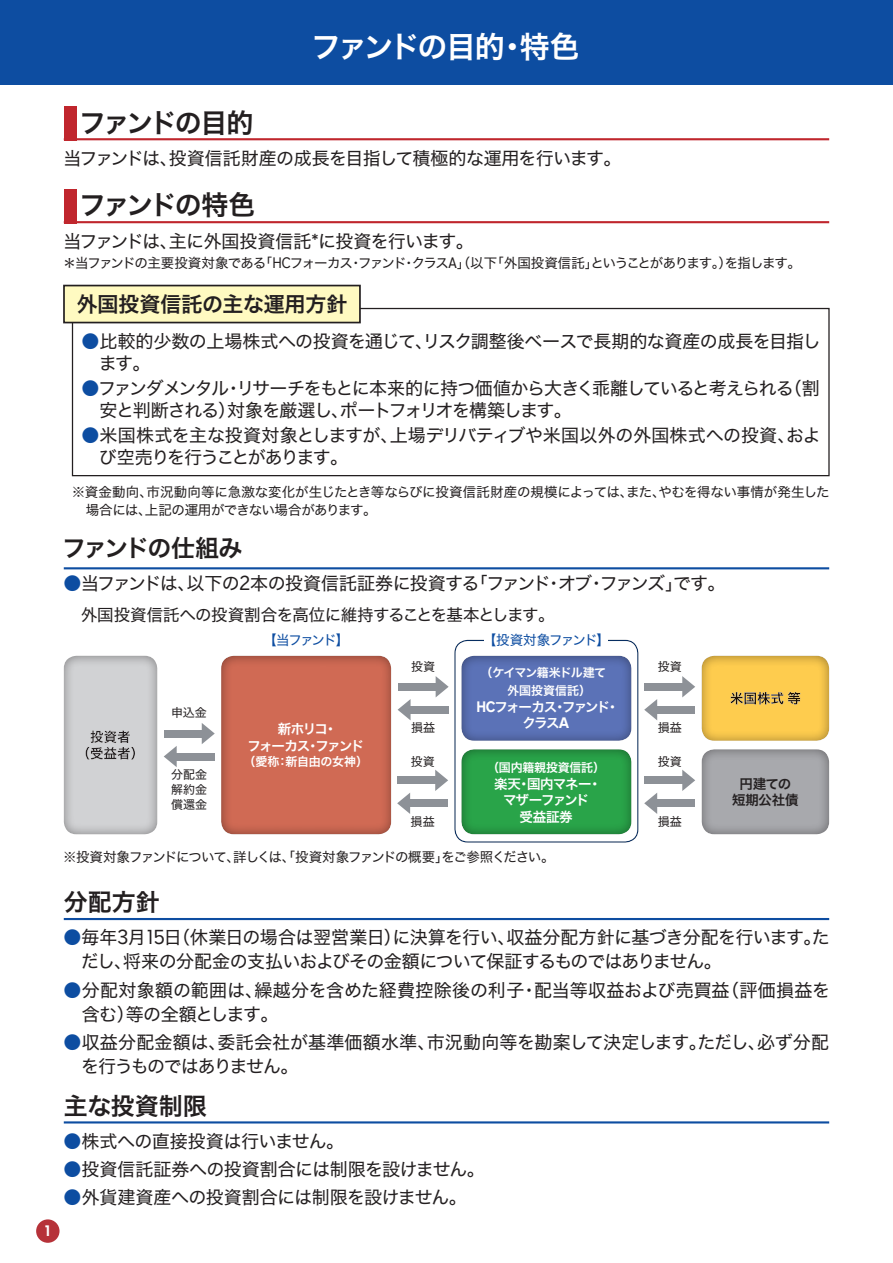
<style>
.page{position:relative;width:893px;height:1263px;background:#fff}
.page>*{position:absolute;margin:0;border:0;box-sizing:border-box;transform-origin:0 0}
.t1{font:30px "Hira Kaku Std N W6";letter-spacing:-.085em;color:#fff}
.t2{font:27px "Hira Kaku Std N W6";letter-spacing:-.1em;color:#231f20}
.t3{font:24px "Hira Kaku Std N W6";letter-spacing:-.015em;color:#231f20}
.t4{font:24px "Hira Kaku Std N W6";letter-spacing:-.085em;color:#231f20}
.t5{font:21px "Hira Kaku Std N W6";color:#231f20}
.t6{font:18px/22.5px "Hira Kaku Std N W4";letter-spacing:-.03em;color:#231f20}
.t7{font:18px/22.5px "Hira Kaku Std N W4";letter-spacing:-.07em;color:#231f20}
.t8{font:18px/24px "Hira Kaku Std N W4";letter-spacing:-.01em;color:#231f20}
.t9{font:18px/24px "Hira Kaku Std N W4";letter-spacing:-.005em;color:#231f20}
.t10{font:16.5px "Hira Kaku Std N W4";letter-spacing:-.035em;color:#231f20}
.t11{font:13.5px "Hira Kaku Std N W4";letter-spacing:-.085em;color:#231f20}
.t12{font:13.5px/18px "Hira Kaku Std N W4";letter-spacing:-.025em;color:#231f20}
.t13{font:13.5px/16.5px "Hira Kaku Std N W6";letter-spacing:-.055em;color:#fff;text-align:center}
.t14{font:13.5px/16.5px "Hira Kaku Std N W6";letter-spacing:-.125em;color:#fff;text-align:center}
.t15{font:13.5px/16.5px "Hira Kaku Std N W6";letter-spacing:-.115em;color:#fff;text-align:center}
.t16{font:13.5px "Hira Kaku Std N W4";letter-spacing:-.07em;color:#0d4da1}
.t17{font:13.5px/16.5px "Hira Kaku Std N W6";letter-spacing:-.02em;color:#231f20;text-align:center}
.t18{font:13.5px "Hira Kaku Std N W4";letter-spacing:-.14em;color:#0d4da1}
.t19{font:13.5px "Rakuten Global B";color:#fff}
.t20{font:12px/17.2px "Hira Kaku Std N W6";letter-spacing:-.02em;color:#fff}
.t21{font:12px/15px "Hira Kaku Std N W4";color:#231f20;text-align:justify}
.s1{font-family:"Rakuten Global R"}
.s2{color:#0d4da1}
.s3{font-family:"Rakuten Global B"}
</style>
<div class="page">
<div style="left:0;top:0;width:893px;height:85px;background:#0d4da1"></div>
<div style="left:36px;top:1219px;width:24px;height:24px;background:#b63239;border-radius:50%"></div>
<div style="left:443px;top:637px;width:198px;height:206px;background:#231f20;opacity:.5"></div>
<div style="left:64px;top:106px;width:13px;height:34px;background:#c0262d"></div>
<hr style="left:64px;top:138px;width:765px;height:2px;background:#c0262d">
<div style="left:64px;top:189px;width:13px;height:34px;background:#c0262d"></div>
<hr style="left:64px;top:221px;width:765px;height:2px;background:#c0262d">
<div style="left:72px;top:308px;width:758px;height:168px;border:1px solid #231f20"></div>
<div style="left:64px;top:286px;width:296px;height:37px;background:#fffac1"></div>
<div style="left:63px;top:285px;width:298px;height:38px;border:2px solid #231f20"></div>
<hr style="left:64px;top:567px;width:765px;height:2px;background:#0d4da1">
<hr style="left:64px;top:1121px;width:765px;height:2px;background:#0d4da1">
<hr style="left:64px;top:918px;width:765px;height:2px;background:#0d4da1">
<div style="left:53px;top:654px;width:106px;height:181px;background:#231f20;opacity:.5"></div>
<div style="left:691px;top:654px;width:141px;height:87px;background:#231f20;opacity:.5"></div>
<div style="left:691px;top:747px;width:141px;height:88px;background:#231f20;opacity:.5"></div>
<div style="left:210px;top:654px;width:183px;height:181px;background:#231f20;opacity:.5"></div>
<div style="left:450px;top:654px;width:186px;height:87px;background:#231f20;opacity:.5"></div>
<div style="left:450px;top:747px;width:183px;height:88px;background:#231f20;opacity:.5"></div>
<div style="left:164px;top:730px;width:42px;height:7px;background:#8d9197"></div>
<svg style="left:202px;top:723px;width:13px;height:21px"></svg>
<div style="left:173px;top:753px;width:42px;height:7px;background:#8d9197"></div>
<svg style="left:164px;top:746px;width:13px;height:21px"></svg>
<div style="left:398px;top:683px;width:42px;height:7px;background:#8d9197"></div>
<svg style="left:436px;top:676px;width:13px;height:21px"></svg>
<div style="left:407px;top:706px;width:42px;height:7px;background:#8d9197"></div>
<svg style="left:398px;top:699px;width:13px;height:21px"></svg>
<div style="left:644px;top:683px;width:42px;height:7px;background:#8d9197"></div>
<svg style="left:682px;top:676px;width:13px;height:21px"></svg>
<div style="left:653px;top:706px;width:42px;height:7px;background:#8d9197"></div>
<svg style="left:644px;top:699px;width:13px;height:21px"></svg>
<div style="left:644px;top:777px;width:42px;height:7px;background:#8d9197"></div>
<svg style="left:682px;top:770px;width:13px;height:21px"></svg>
<div style="left:653px;top:800px;width:42px;height:7px;background:#8d9197"></div>
<svg style="left:644px;top:793px;width:13px;height:21px"></svg>
<div style="left:397px;top:777px;width:42px;height:7px;background:#8d9197"></div>
<svg style="left:435px;top:770px;width:13px;height:21px"></svg>
<div style="left:406px;top:800px;width:42px;height:7px;background:#8d9197"></div>
<svg style="left:397px;top:793px;width:13px;height:21px"></svg>
<div style="left:485px;top:633px;width:123px;height:19px;background:#fff"></div>
<h1 class="t1" style="left:311px;top:24px;width:270px">ファンドの目的・特色</h1>
<p class="t19" style="left:44px;top:1222px;width:10px">1</p>
<h2 class="t2" style="left:79px;top:102px;width:176px">ファンドの目的</h2>
<p class="t6" style="left:63px;top:147px;width:560px">当ファンドは、投資信託財産の成長を目指して積極的な運用を行います。</p>
<h2 class="t2" style="left:79px;top:184px;width:178px">ファンドの特色</h2>
<p class="t6" style="left:63px;top:230px;width:412px">当ファンドは、主に外国投資信託<span class="s1">*</span>に投資を行います。</p>
<p class="t11" style="left:63px;top:252px;width:740px">＊当ファンドの主要投資対象である「<span class="s1">HC</span>フォーカス・ファンド・クラス<span class="s1">A</span>」（以下「外国投資信託」ということがあります。）を指します。</p>
<p class="t5" style="left:76px;top:288px;width:273px">外国投資信託の主な運用方針</p>
<p class="t6" style="left:99px;top:329px;width:724px;text-indent:-17px"><span class="s2">●</span>比較的少数の上場株式への投資を通じて、リスク調整後ベースで長期的な資産の成長を目指します。</p>
<p class="t7" style="left:100px;top:377px;width:722px;text-indent:-18px"><span class="s2">●</span>ファンダメンタル・リサーチをもとに本来的に持つ価値から大きく乖離していると考えられる（割安と判断される）対象を厳選し、ポートフォリオを構築します。</p>
<p class="t6" style="left:99px;top:424px;width:723px;text-indent:-17px"><span class="s2">●</span>米国株式を主な投資対象としますが、上場デリバティブや米国以外の外国株式への投資、および空売りを行うことがあります。</p>
<p class="t12" style="left:86px;top:483px;width:745px;text-indent:-14px">※資金動向、市況動向等に急激な変化が生じたとき等ならびに投資信託財産の規模によっては、また、やむを得ない事情が発生した場合には、上記の運用ができない場合があります。</p>
<h3 class="t4" style="left:62px;top:529px;width:182px">ファンドの仕組み</h3>
<p class="t7" style="left:64px;top:571px;width:663px"><span class="s2">●</span>当ファンドは、以下の<span class="s1">2</span>本の投資信託証券に投資する「ファンド・オブ・ファンズ」です。</p>
<p class="t10" style="left:81px;top:602px;width:475px">外国投資信託への投資割合を高位に維持することを基本とします。</p>
<p class="t21" style="left:171px;top:705px;width:37px">申込金</p>
<p class="t21" style="left:171px;top:767px;width:37px">分配金解約金償還金</p>
<p class="t18" style="left:263px;top:630px;width:88px">【当ファンド】</p>
<p class="t16" style="left:483px;top:630px;width:129px">【投資対象ファンド】</p>
<p class="t21" style="left:411px;top:658px;width:25px">投資</p>
<p class="t21" style="left:658px;top:658px;width:25px">投資</p>
<p class="t20" style="left:507px;top:664px;width:101px;text-indent:-27px">（ケイマン籍米ドル建て外国投資信託）</p>
<p class="t14" style="left:476px;top:699px;width:144px"><span class="s3">HC</span>フォーカス・ファンド・クラス<span class="s3">A</span></p>
<p class="t20" style="left:487px;top:759px;width:119px">（国内籍親投資信託）</p>
<p class="t13" style="left:494px;top:776px;width:109px">楽天・国内マネー・マザーファンド<br>受益証券</p>
<p class="t21" style="left:411px;top:720px;width:25px">損益</p>
<p class="t21" style="left:658px;top:720px;width:25px">損益</p>
<p class="t15" style="left:247px;top:721px;width:118px">新ホリコ・<br>フォーカス・ファンド</p>
<p class="t20" style="left:244px;top:753px;width:126px">（愛称：新自由の女神）</p>
<p class="t21" style="left:411px;top:754px;width:25px">投資</p>
<p class="t21" style="left:658px;top:754px;width:25px">投資</p>
<p class="t21" style="left:411px;top:814px;width:25px">損益</p>
<p class="t21" style="left:658px;top:814px;width:25px">損益</p>
<p class="t11" style="left:63px;top:846px;width:493px">※投資対象ファンドについて、詳しくは、「投資対象ファンドの概要」をご参照ください。</p>
<h3 class="t3" style="left:64px;top:884px;width:97px">分配方針</h3>
<p class="t17" style="left:732px;top:776px;width:68px">円建ての短期公社債</p>
<p class="t6" style="left:81px;top:926px;width:750px;line-height:24px;text-indent:-18px"><span class="s2">●</span>毎年<span class="s1">3</span>月<span class="s1">15</span>日（休業日の場合は翌営業日）に決算を行い、収益分配方針に基づき分配を行います。ただし、将来の分配金の支払いおよびその金額について保証するものではありません。</p>
<p class="t9" style="left:82px;top:978px;width:750px;text-indent:-18px"><span class="s2">●</span>分配対象額の範囲は、繰越分を含めた経費控除後の利子・配当等収益および売買益（評価損益を含む）等の全額とします。</p>
<p class="t8" style="left:81px;top:1030px;width:749px;text-indent:-17px"><span class="s2">●</span>収益分配金額は、委託会社が基準価額水準、市況動向等を勘案して決定します。ただし、必ず分配を行うものではありません。</p>
<h3 class="t3" style="left:64px;top:1087px;width:145px">主な投資制限</h3>
<p class="t6" style="left:64px;top:1130px;width:282px"><span class="s2">●</span>株式への直接投資は行いません。</p>
<p class="t6" style="left:64px;top:1158px;width:423px"><span class="s2">●</span>投資信託証券への投資割合には制限を設けません。</p>
<p class="t6" style="left:64px;top:1186px;width:405px"><span class="s2">●</span>外貨建資産への投資割合には制限を設けません。</p>
</div>
